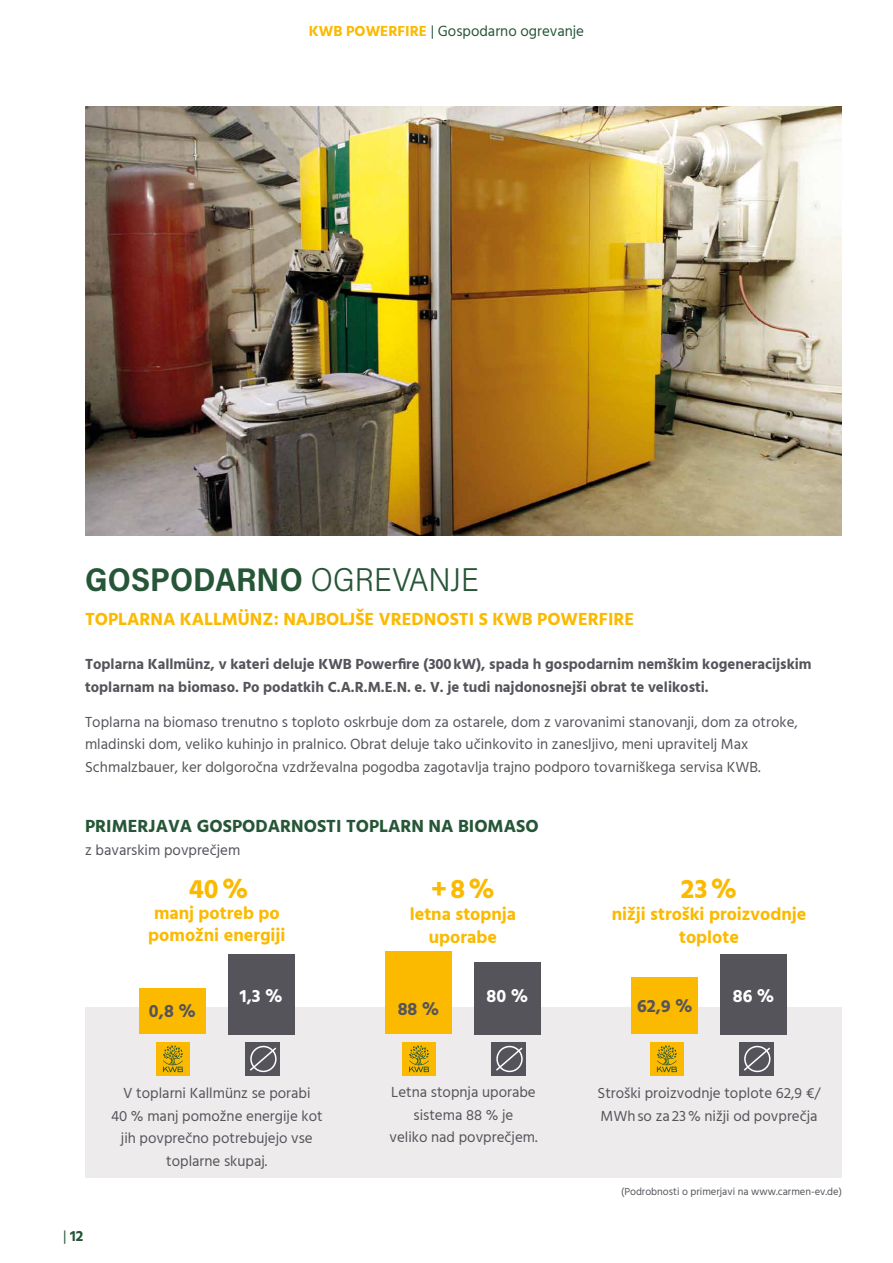
<style>
.page{position:relative;width:893px;height:1263px;background:#fff}
.page>*{position:absolute;margin:0;border:0;box-sizing:border-box;transform-origin:0 0}
.t1{font:700 33px "Acumin Pro Semi Cond";letter-spacing:.005em;color:#265637}
.t2{font:700 27px "Hind Vadodara";color:#fbba00}
.t3{font:700 18px/22.5px "Hind Vadodara";color:#fbba00;text-align:center}
.t4{font:700 18px "Hind Vadodara";color:#265637}
.t5{font:700 18px "Hind Vadodara";color:#56545b}
.t6{font:700 18px "Hind Vadodara";color:#fff}
.t7{font:15px/22.5px "Hind Vadodara";color:#56545b}
.t8{font:700 15px/22.5px "Hind Vadodara";color:#56545b}
.t9{font:15px "Hind Vadodara";color:#265637}
.t10{font:700 15px "Hind Vadodara";color:#265637}
.t11{font:10.5px "Hind Vadodara";color:#56545b}
.s1{font-weight:700;color:#fbba00}
.s2{font-weight:300}
.s3{font-weight:400}
</style>
<div class="page">
<div style="left:85px;top:1008px;width:757px;height:170px;background:#edebeb"></div>
<img style="left:85px;top:106px;width:757px;height:430px">
<div style="left:156px;top:1042px;width:34px;height:34px;background:#fbba00"></div>
<svg style="left:163px;top:1045px;width:20px;height:27px"></svg>
<div style="left:139px;top:988px;width:66px;height:46px;background:#fbba00"></div>
<div style="left:228px;top:954px;width:66px;height:80px;background:#56545b"></div>
<div style="left:246px;top:1042px;width:34px;height:33px;background:#56545b"></div>
<svg style="left:250px;top:1046px;width:27px;height:26px"></svg>
<div style="left:402px;top:1042px;width:34px;height:34px;background:#fbba00"></div>
<svg style="left:409px;top:1045px;width:20px;height:27px"></svg>
<div style="left:385px;top:951px;width:66px;height:83px;background:#fbba00"></div>
<div style="left:475px;top:962px;width:66px;height:72px;background:#56545b"></div>
<div style="left:492px;top:1042px;width:34px;height:33px;background:#56545b"></div>
<svg style="left:496px;top:1046px;width:27px;height:26px"></svg>
<div style="left:650px;top:1042px;width:33px;height:34px;background:#fbba00"></div>
<svg style="left:657px;top:1045px;width:20px;height:27px"></svg>
<div style="left:631px;top:977px;width:66px;height:57px;background:#fbba00"></div>
<div style="left:721px;top:954px;width:66px;height:80px;background:#56545b"></div>
<div style="left:739px;top:1042px;width:35px;height:33px;background:#56545b"></div>
<svg style="left:743px;top:1046px;width:28px;height:26px"></svg>
<p class="t9" style="left:309px;top:20px;width:277px"><span class="s1">KWB POWERFIRE</span> | Gospodarno ogrevanje</p>
<h1 class="t1" style="left:85px;top:556px;width:395px">GOSPODARNO <span class="s2">OGREVANJE</span></h1>
<p class="t3" style="left:85px;top:607px;width:551px">TOPLARNA KALLMÜNZ: NAJBOLJŠE VREDNOSTI S KWB POWERFIRE</p>
<p class="t8" style="left:85px;top:652px;width:728px">Toplarna Kallmünz, v kateri deluje KWB Powerfire (300kW), spada h gospodarnim nemškim kogeneracijskim toplarnam na biomaso. Po podatkih C.A.R.M.E.N. e. V. je tudi najdonosnejši obrat te velikosti.</p>
<p class="t7" style="left:85px;top:710px;width:714px">Toplarna na biomaso trenutno s toploto oskrbuje dom za ostarele, dom z varovanimi stanovanji, dom za otroke, mladinski dom, veliko kuhinjo in pralnico. Obrat deluje tako učinkovito in zanesljivo, meni upravitelj Max<br>Schmalzbauer, ker dolgoročna vzdrževalna pogodba zagotavlja trajno podporo tovarniškega servisa KWB.</p>
<p class="t4" style="left:85px;top:812px;width:455px">PRIMERJAVA GOSPODARNOSTI TOPLARN NA BIOMASO</p>
<p class="t7" style="left:85px;top:838px;width:157px">z bavarskim povprečjem</p>
<h2 class="t2" style="left:189px;top:867px;width:61px">40%</h2>
<p class="t3" style="left:148px;top:902px;width:139px;line-height:21.6px">manj potreb po pomožni energiji</p>
<h2 class="t2" style="left:431px;top:867px;width:65px">+8%</h2>
<p class="t3" style="left:410px;top:902px;width:108px">letna stopnja uporabe</p>
<h2 class="t2" style="left:681px;top:867px;width:58px">23%</h2>
<p class="t3" style="left:612px;top:902px;width:196px">nižji stroški proizvodnje toplote</p>
<p class="t5" style="left:149px;top:997px;width:48px">0,8 %</p>
<p class="t6" style="left:240px;top:981px;width:44px">1,3 %</p>
<p class="t5" style="left:398px;top:994px;width:43px">88 %</p>
<p class="t6" style="left:486px;top:981px;width:43px">80 %</p>
<p class="t5" style="left:637px;top:991px;width:57px">62,9 %</p>
<p class="t6" style="left:733px;top:981px;width:43px">86 %</p>
<p class="t7" style="left:111px;top:1082px;width:213px;text-align:center">V toplarni Kallmünz se porabi<br>40 % manj pomožne energije kot jih povprečno potrebujejo vse toplarne skupaj.</p>
<p class="t7" style="left:389px;top:1081px;width:150px;text-align:center">Letna stopnja uporabe sistema 88 % je<br>veliko nad povprečjem.</p>
<p class="t7" style="left:597px;top:1082px;width:225px">Stroški proizvodnje toplote 62,9 €/<br>MWhso za 23% nižji od povprečja</p>
<p class="t11" style="left:621px;top:1184px;width:222px">(Podrobnosti o primerjavi na www.carmen-ev.de)</p>
<p class="t10" style="left:63px;top:1224px;width:22px"><span class="s3">|</span> 12</p>
</div>
